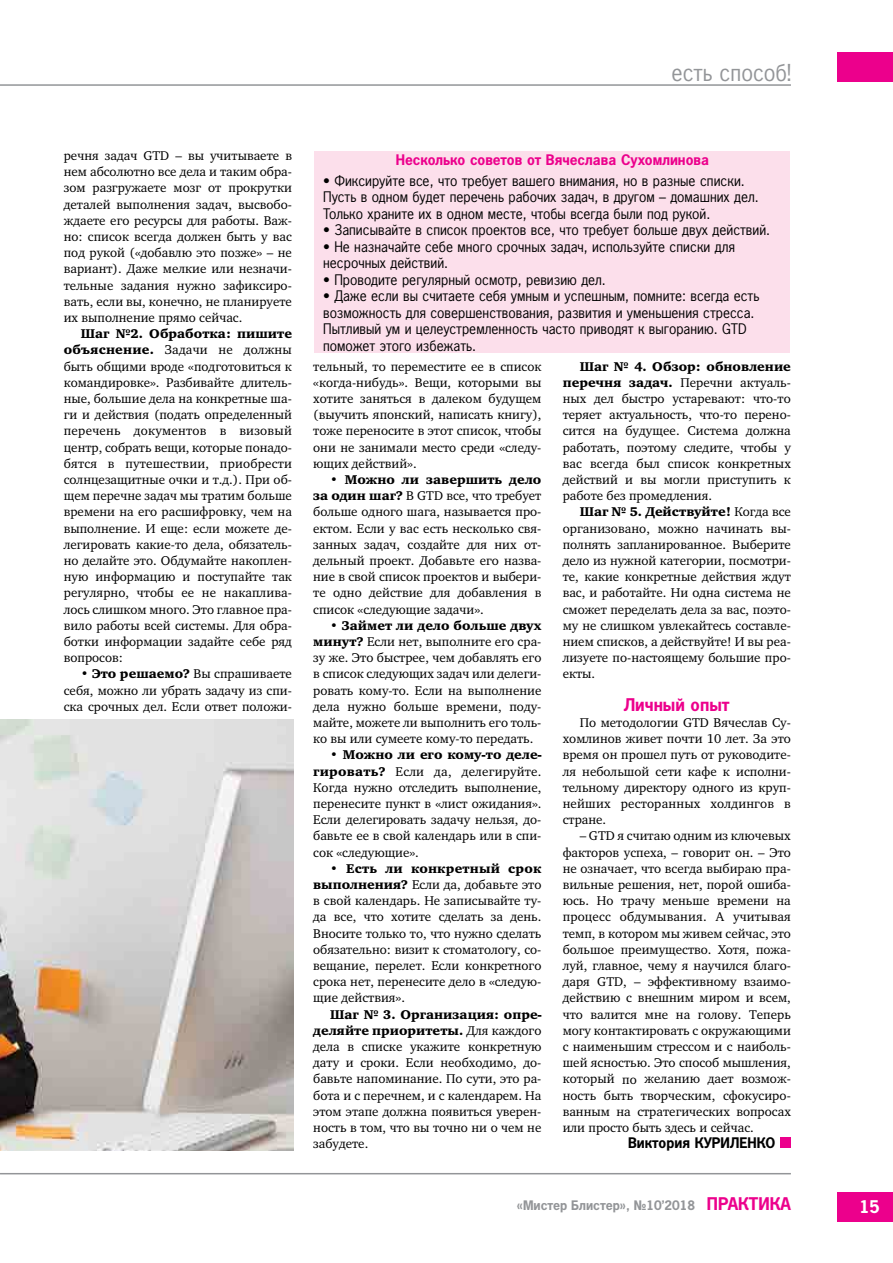
<style>
.page{position:relative;width:893px;height:1263px;background:#fff}
.page>*{position:absolute;margin:0;border:0;box-sizing:border-box;transform-origin:0 0}
.t1{font:24px "Paper Gothic";color:#939598}
.t2{font:700 18px "Paper Gothic";color:#ec008c}
.t3{font:700 18px "Paper Gothic";color:#fff}
.t4{font:15px/16.5px "Paper Gothic";color:#000}
.t5{font:700 15px "Paper Gothic";color:#ec008c}
.t6{font:700 15px "Paper Gothic";color:#000}
.t7{font:700 13.5px "Paper Gothic";color:#939598}
.t8{font:13.05px/16.2px "Charter C";color:#000;text-align:justify}
.t9{font:13.05px/16.2px "Charter Black C";color:#000;text-align:right}
.s1{font-family:"Charter Black C"}
.s2{font-family:"Charter C"}
.s3{font-size:18px;color:#ec008c}
</style>
<div class="page">
<div style="left:780px;top:1137px;width:11px;height:11px;background:#ec008c"></div>
<hr style="left:0;top:84px;width:791px;height:2px;background:#939598">
<hr style="left:0;top:1173px;width:791px;height:1px;background:#939598">
<div style="left:838px;top:52px;width:55px;height:30px;background:#ec008c"></div>
<div style="left:838px;top:1192px;width:55px;height:30px;background:#ec008c"></div>
<div style="left:315px;top:151px;width:475px;height:202px;background:#fcdfeb"></div>
<img style="left:0;top:719px;width:293px;height:431px">
<h1 class="t1" style="left:671px;top:58px;width:121px">есть способ!</h1>
<p class="t8" style="left:64px;top:148px;width:230px">речня задач GTD – вы учитываете в нем абсолютно все дела и таким обра&shy;зом разгружаете мозг от прокрутки деталей выполнения задач, высвобо&shy;ждаете его ресурсы для работы. Важ&shy;но: список всегда должен быть у вас под рукой («добавлю это позже» – не вариант). Даже мелкие или незначи&shy;тельные задания нужно зафиксиро&shy;вать, если вы, конечно, не планируете их выполнение прямо сейчас.</p>
<p class="t9" style="left:81px;top:326px;width:213px">Шаг №2. Обработка: пишите</p>
<p class="t8" style="left:64px;top:342px;width:230px"><span class="s1">объяснение.</span> Задачи не должны быть общими вроде «подготовиться к командировке». Разбивайте длитель&shy;ные, большие дела на конкретные ша&shy;ги и действия (подать определенный перечень документов в визовый центр, собрать вещи, которые понадо&shy;бятся в путешествии, приобрести солнцезащитные очки и т.д.). При об&shy;щем перечне задач мы тратим больше времени на его расшифровку, чем на выполнение. И еще: если можете де&shy;легировать какие-то дела, обязатель&shy;но делайте это. Обдумайте накоплен&shy;ную информацию и поступайте так регулярно, чтобы ее не накаплива&shy;лось слишком много. Это главное пра&shy;вило работы всей системы. Для обра&shy;ботки информации задайте себе ряд вопросов:</p>
<p class="t8" style="left:64px;top:666px;width:230px;text-indent:17px"><span class="s1">• Это решаемо?</span> Вы спрашиваете себя, можно ли убрать задачу из спи&shy;ска срочных дел. Если ответ положи-</p>
<p class="t5" style="left:396px;top:151px;width:315px">Несколько советов от Вячеслава Сухомлинова</p>
<p class="t4" style="left:323px;top:172px;width:437px">• Фиксируйте все, что требует вашего внимания, но в разные списки.<br>Пусть в одном будет перечень рабочих задач, в другом – домашних дел.<br>Только храните их в одном месте, чтобы всегда были под рукой.</p>
<p class="t4" style="left:323px;top:222px;width:448px">• Записывайте в список проектов все, что требует больше двух действий.</p>
<p class="t4" style="left:323px;top:238px;width:413px">• Не назначайте себе много срочных задач, используйте списки для несрочных действий.</p>
<p class="t4" style="left:323px;top:271px;width:284px">• Проводите регулярный осмотр, ревизию дел.</p>
<p class="t4" style="left:323px;top:288px;width:438px">• Даже если вы считаете себя умным и успешным, помните: всегда есть возможность для совершенствования, развития и уменьшения стресса.<br>Пытливый ум и целеустремленность часто приводят к выгоранию. GTD поможет этого избежать.</p>
<p class="t8" style="left:313px;top:358px;width:230px">тельный, то переместите ее в список «когда-нибудь». Вещи, которыми вы хотите заняться в далеком будущем (выучить японский, написать книгу), тоже переносите в этот список, чтобы они не занимали место среди «следу&shy;ющих действий».</p>
<p class="t9" style="left:330px;top:472px;width:213px">• Можно ли завершить дело</p>
<p class="t8" style="left:313px;top:488px;width:230px"><span class="s1">за один шаг?</span> В GTD все, что требует больше одного шага, называется про&shy;ектом. Если у вас есть несколько свя&shy;занных задач, создайте для них от&shy;дельный проект. Добавьте его назва&shy;ние в свой список проектов и выбери&shy;те одно действие для добавления в список «следующие задачи».</p>
<p class="t9" style="left:330px;top:617px;width:213px">• Займет ли дело больше двух</p>
<p class="t8" style="left:313px;top:634px;width:230px"><span class="s1">минут?</span> Если нет, выполните его сра&shy;зу же. Это быстрее, чем добавлять его в список следующих задач или делеги&shy;ровать кому-то. Если на выполнение дела нужно больше времени, поду&shy;майте, можете ли выполнить его толь&shy;ко вы или сумеете кому-то передать.</p>
<p class="t9" style="left:330px;top:747px;width:213px">• Можно ли его кому-то деле-</p>
<p class="t8" style="left:313px;top:763px;width:230px"><span class="s1">гировать?</span> Если да, делегируйте.<br>Когда нужно отследить выполнение, перенесите пункт в «лист ожидания».<br>Если делегировать задачу нельзя, до&shy;бавьте ее в свой календарь или в спи&shy;сок «следующие».</p>
<p class="t9" style="left:330px;top:860px;width:213px">• Есть ли конкретный срок</p>
<p class="t8" style="left:313px;top:877px;width:230px"><span class="s1">выполнения?</span> Если да, добавьте это в свой календарь. Не записывайте ту&shy;да все, что хотите сделать за день.<br>Вносите только то, что нужно сделать обязательно: визит к стоматологу, со&shy;вещание, перелет. Если конкретного срока нет, перенесите дело в «следую&shy;щие действия».</p>
<p class="t9" style="left:313px;top:1006px;width:230px">Шаг № 3. Организация: опре&shy;деляйте приоритеты. <span class="s2">Для каждого</span></p>
<p class="t8" style="left:313px;top:1039px;width:230px">дела в списке укажите конкретную дату и сроки. Если необходимо, до&shy;бавьте напоминание. По сути, это ра&shy;бота и с перечнем, и с календарем. На этом этапе должна появиться уверен&shy;ность в том, что вы точно ни о чем не забудете.</p>
<p class="t9" style="left:580px;top:358px;width:213px">Шаг № 4. Обзор: обновление</p>
<p class="t8" style="left:563px;top:374px;width:230px"><span class="s1">перечня задач.</span> Перечни актуаль&shy;ных дел быстро устаревают: что-то теряет актуальность, что-то перено&shy;сится на будущее. Система должна работать, поэтому следите, чтобы у вас всегда был список конкретных действий и вы могли приступить к работе без промедления.</p>
<p class="t9" style="left:580px;top:504px;width:213px">Шаг № 5. Действуйте! <span class="s2">Когда все</span></p>
<p class="t8" style="left:563px;top:520px;width:230px">организовано, можно начинать вы&shy;полнять запланированное. Выберите дело из нужной категории, посмотри&shy;те, какие конкретные действия ждут вас, и работайте. Ни одна система не сможет переделать дела за вас, поэто&shy;му не слишком увлекайтесь составле&shy;нием списков, а действуйте! И вы реа&shy;лизуете по-настоящему большие про&shy;екты.</p>
<h2 class="t2" style="left:624px;top:694px;width:107px">Личный опыт</h2>
<p class="t8" style="left:563px;top:715px;width:230px;text-indent:17px">По методологии GTD Вячеслав Су&shy;хомлинов живет почти 10 лет. За это время он прошел путь от руководите&shy;ля небольшой сети кафе к исполни&shy;тельному директору одного из круп&shy;нейших ресторанных холдингов в стране.</p>
<p class="t8" style="left:563px;top:828px;width:230px;text-indent:17px">– GTD я считаю одним из ключевых факторов успеха, – говорит он. – Это не означает, что всегда выбираю пра&shy;вильные решения, нет, порой ошиба&shy;юсь. Но трачу меньше времени на процесс обдумывания. А учитывая темп, в котором мы живем сейчас, это большое преимущество. Хотя, пожа&shy;луй, главное, чему я научился благо&shy;даря GTD, – эффективному взаимо&shy;действию с внешним миром и всем, что валится мне на голову. Теперь могу контактировать с окружающими с наименьшим стрессом и с наиболь&shy;шей ясностью. Это способ мышления, который по желанию дает возмож&shy;ность быть творческим, сфокусиро&shy;ванным на стратегических вопросах или просто быть здесь и сейчас.</p>
<p class="t6" style="left:628px;top:1135px;width:149px">Виктория КУРИЛЕНКО</p>
<p class="t7" style="left:517px;top:1198px;width:275px">«Мистер Блистер», №10’2018 <span class="s3">ПРАКТИКА</span></p>
<h2 class="t3" style="left:859px;top:1197px;width:22px">15</h2>
</div>
